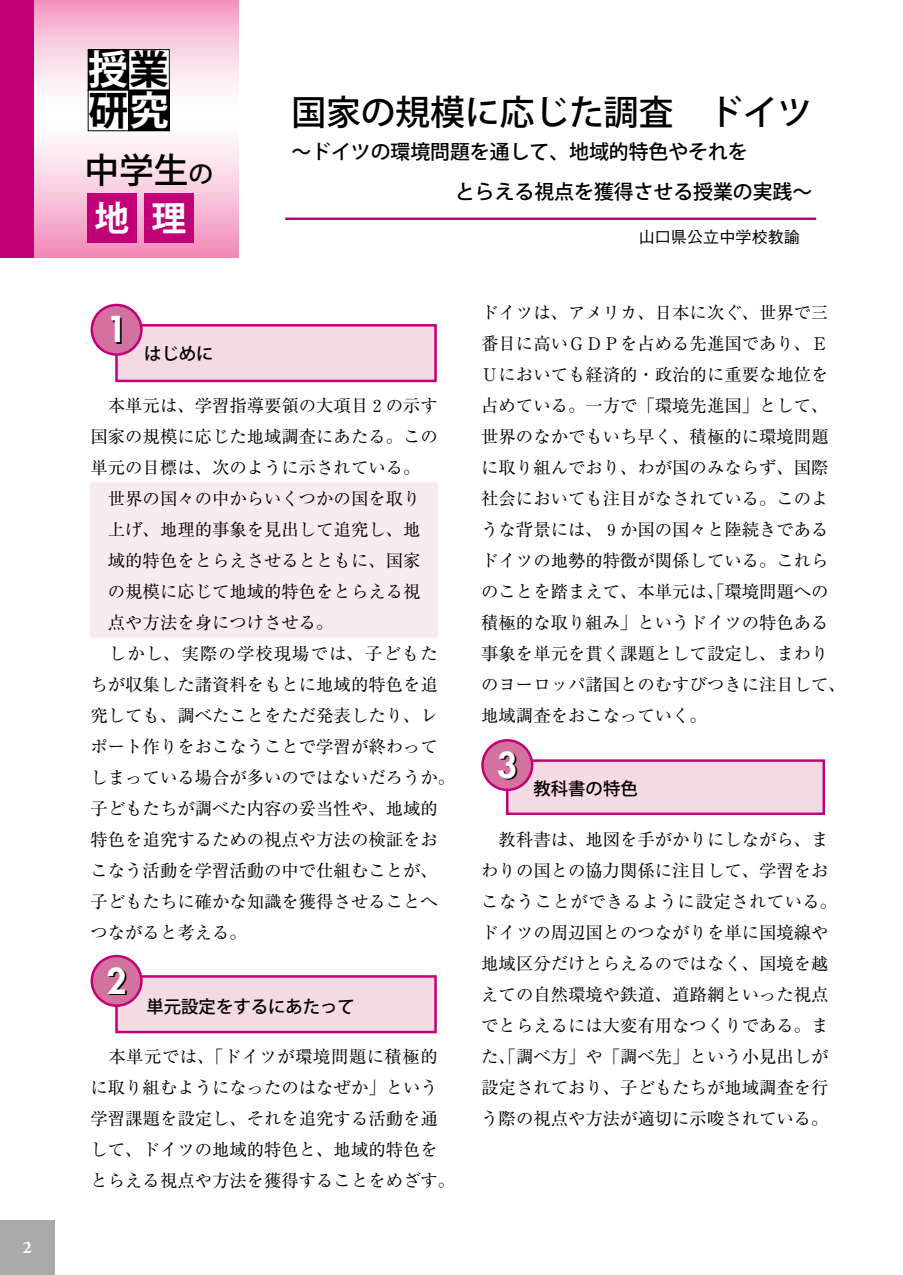
<style>
.page{position:relative;width:903px;height:1275px;background:#fff}
.page>*{position:absolute;margin:0;border:0;box-sizing:border-box;transform-origin:0 0}
.t1{font:39.73px/40.6px "Koz Go Std Bold 83 pv RKSJ H";color:#fff}
.t2{font:500 34.65px "Koz Go Std";color:#000}
.t3{font:34.65px "Koz Go Std Medium 83 pv RKSJ H";color:#000}
.t4{font:34.65px "Koz Go Std Bold 83 pv RKSJ H";color:#fff}
.t5{font:500 19.78px/39.7px "Koz Go Std";color:#000}
.t6{font:17.32px/31px "Ryumin";color:#000}
.t7{font:500 17.32px "Koz Go Std";color:#000}
.t8{font:17.32px "Ryumin";letter-spacing:.06em;color:#000}
.t9{font:700 17.32px "Adobe Garamond";color:#fff}
.t10{font:500 16.1px "Gothic BBB";color:#000}
.s1{color:#000}
.s2{font-size:24.85px}
</style>
<div class="page">
<div style="left:0;top:1220px;width:55px;height:55px;background:#aaa"></div>
<div style="left:91px;top:482px;width:347px;height:155px;background:#f8ecf0"></div>
<div style="left:0;top:0;width:35px;height:258px;background:#c10077"></div>
<svg style="left:35px;top:0;width:203px;height:258px"></svg>
<div style="left:87px;top:193px;width:50px;height:50px;background:#c10077"></div>
<div style="left:144px;top:193px;width:50px;height:50px;background:#c10077"></div>
<div style="left:88px;top:50px;width:41px;height:40px;background:#000"></div>
<div style="left:88px;top:49px;width:41px;height:42px;border:1px solid #000"></div>
<div style="left:129px;top:50px;width:40px;height:40px;background:#fff"></div>
<div style="left:128px;top:49px;width:42px;height:42px;border:1px solid #000"></div>
<div style="left:88px;top:90px;width:41px;height:41px;background:#fff"></div>
<div style="left:129px;top:90px;width:40px;height:41px;background:#000"></div>
<div style="left:128px;top:90px;width:42px;height:41px;border:1px solid #000"></div>
<hr style="left:285px;top:218px;width:531px;height:2px;background:#c10077">
<div style="left:116px;top:325px;width:319px;height:56px;background:#f3dae3"></div>
<div style="left:115px;top:324px;width:322px;height:58px;border:2px solid #c10077"></div>
<div style="left:92px;top:305px;width:49px;height:50px;background:#d3719f;border-radius:50%"></div>
<div style="left:91px;top:304px;width:52px;height:52px;border:2px solid #c10077;border-radius:50%"></div>
<div style="left:116px;top:976px;width:319px;height:56px;background:#f3dae3"></div>
<div style="left:115px;top:975px;width:322px;height:58px;border:2px solid #c10077"></div>
<div style="left:92px;top:956px;width:49px;height:50px;background:#d3719f;border-radius:50%"></div>
<div style="left:91px;top:955px;width:52px;height:52px;border:2px solid #c10077;border-radius:50%"></div>
<div style="left:507px;top:761px;width:317px;height:53px;background:#f3dae3"></div>
<div style="left:506px;top:759px;width:319px;height:56px;border:2px solid #c10077"></div>
<div style="left:482px;top:740px;width:50px;height:50px;background:#d3719f;border-radius:50%"></div>
<div style="left:481px;top:739px;width:52px;height:52px;border:2px solid #c10077;border-radius:50%"></div>
<p class="t9" style="left:23px;top:1238px;width:11px">2</p>
<h1 class="t1" style="left:88px;top:52px;width:82px">授<span class="s1">業研</span>究</h1>
<h2 class="t3" style="left:84px;top:148px;width:130px">中学生<span class="s2">の</span></h2>
<h2 class="t4" style="left:94px;top:196px;width:93px">地 理</h2>
<h2 class="t2" style="left:291px;top:90px;width:522px">国家の規模に応じた調査　ドイツ</h2>
<p class="t5" style="left:455px;top:133px;width:359px;text-indent:-164px">～ドイツの環境問題を通して、地域的特色やそれを<br>とらえる視点を獲得させる授業の実践～</p>
<p class="t10" style="left:639px;top:228px;width:163px">山口県公立中学校教諭</p>
<p class="t7" style="left:144px;top:342px;width:71px">はじめに</p>
<p class="t6" style="left:91px;top:389px;width:349px;text-align:justify">　本単元は、学習指導要領の大項目２の示す国家の規模に応じた地域調査にあたる。この単元の目標は、次のように示されている。</p>
<p class="t6" style="left:108px;top:482px;width:314px">世界の国々の中からいくつかの国を取り</p>
<p class="t6" style="left:108px;top:513px;width:314px">上げ、地理的事象を見出して追究し、地</p>
<p class="t6" style="left:108px;top:544px;width:314px">域的特色をとらえさせるとともに、国家</p>
<p class="t6" style="left:108px;top:575px;width:314px">の規模に応じて地域的特色をとらえる視</p>
<p class="t6" style="left:108px;top:606px;width:227px">点や方法を身につけさせる。</p>
<p class="t8" style="left:91px;top:643px;width:349px">　しかし、実際の学校現場では、子どもた</p>
<p class="t6" style="left:91px;top:668px;width:349px">ちが収集した諸資料をもとに地域的特色を追</p>
<p class="t6" style="left:91px;top:699px;width:349px">究しても、調べたことをただ発表したり、レ</p>
<p class="t6" style="left:91px;top:730px;width:349px">ポート作りをおこなうことで学習が終わって</p>
<p class="t6" style="left:91px;top:761px;width:366px">しまっている場合が多いのではないだろうか。</p>
<p class="t6" style="left:91px;top:792px;width:349px">子どもたちが調べた内容の妥当性や、地域的</p>
<p class="t6" style="left:91px;top:823px;width:349px">特色を追究するための視点や方法の検証をお</p>
<p class="t6" style="left:91px;top:854px;width:349px">こなう活動を学習活動の中で仕組むことが、</p>
<p class="t6" style="left:91px;top:885px;width:349px">子どもたちに確かな知識を獲得させることへ</p>
<p class="t6" style="left:91px;top:916px;width:158px">つながると考える。</p>
<p class="t7" style="left:147px;top:996px;width:210px">単元設定をするにあたって</p>
<p class="t6" style="left:91px;top:1040px;width:366px">　本単元では、「ドイツが環境問題に積極的に取り組むようになったのはなぜか」という学習課題を設定し、それを追究する活動を通して、ドイツの地域的特色と、地域的特色をとらえる視点や方法を獲得することをめざす。</p>
<p class="t6" style="left:481px;top:296px;width:366px">ドイツは、アメリカ、日本に次ぐ、世界で三番目に高いＧＤＰを占める先進国であり、Ｅ<br>Ｕにおいても経済的・政治的に重要な地位を占めている。一方で「環境先進国」として、世界のなかでもいち早く、積極的に環境問題に取り組んでおり、わが国のみならず、国際社会においても注目がなされている。このような背景には、９か国の国々と陸続きであるドイツの地勢的特徴が関係している。これらのことを踏まえて、本単元は、「環境問題への積極的な取り組み」というドイツの特色ある事象を単元を貫く課題として設定し、まわりのヨーロッパ諸国とのむすびつきに注目して、地域調査をおこなっていく。</p>
<p class="t7" style="left:533px;top:778px;width:106px">教科書の特色</p>
<p class="t6" style="left:481px;top:823px;width:357px">　教科書は、地図を手がかりにしながら、まわりの国との協力関係に注目して、学習をおこなうことができるように設定されている。ドイツの周辺国とのつながりを単に国境線や地域区分だけとらえるのではなく、国境を越えての自然環境や鉄道、道路網といった視点でとらえるには大変有用なつくりである。また、「調べ方」や「調べ先」という小見出しが設定されており、子どもたちが地域調査を行う際の視点や方法が適切に示唆されている。</p>
</div>
